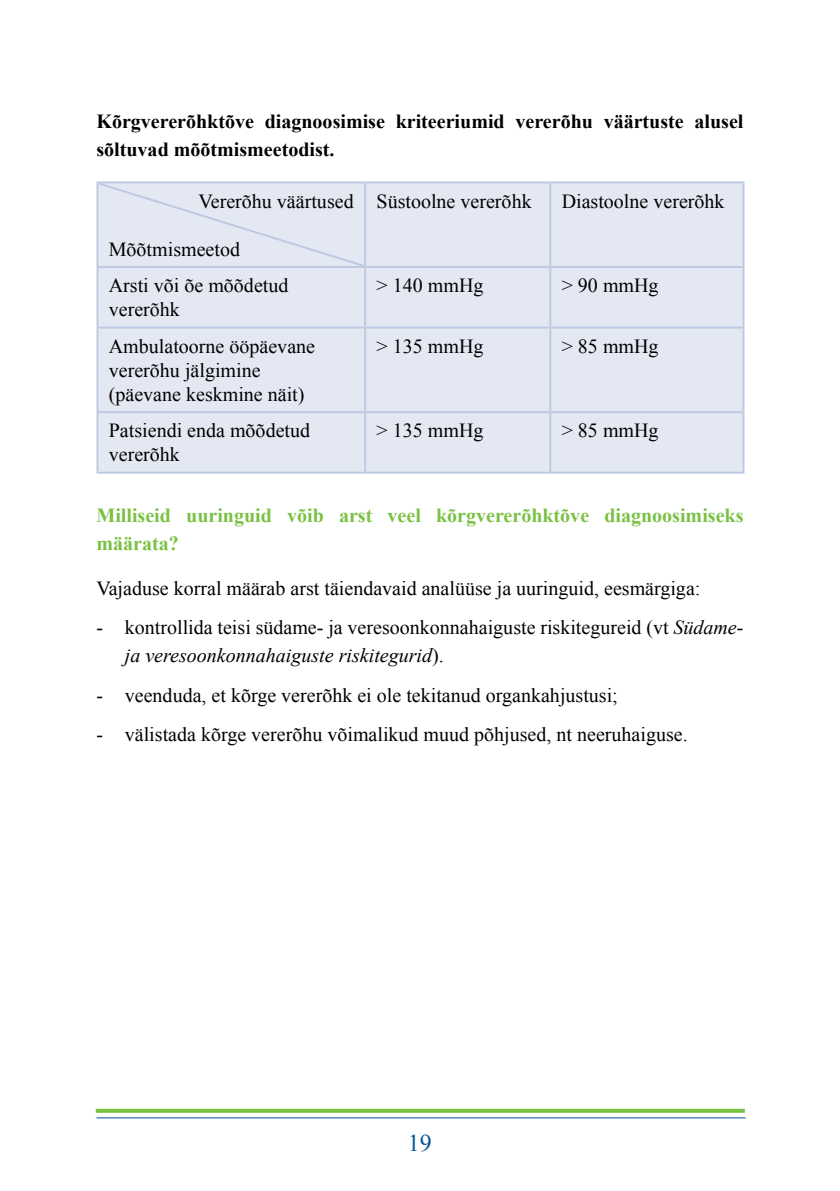
<style>
.page{position:relative;width:840px;height:1191px;background:#fff}
.page>*{position:absolute;margin:0;border:0;box-sizing:border-box;transform-origin:0 0}
.t1{font:24px "Times New Roman";color:#005596}
.t2{font:20px/24px "Times New Roman";color:#000}
.t3{font:700 20px/28px "Times New Roman";color:#000}
.t4{font:700 20px/28px "Times New Roman";color:#7ac143}
.s1{font-style:italic}
</style>
<div class="page">
<svg style="left:96px;top:1108px;width:648px;height:4px;background:#95cd69"></svg>
<hr style="left:96px;top:1117px;width:649px;height:1px;background:#005596">
<div style="left:98px;top:183px;width:644px;height:289px;background:#e4e8f2"></div>
<hr style="left:96px;top:181px;width:269px;height:2px;background:#becae2">
<hr style="left:96px;top:183px;width:2px;height:83px;background:#becae2">
<hr style="left:365px;top:181px;width:185px;height:2px;background:#becae2">
<hr style="left:364px;top:183px;width:2px;height:83px;background:#becae2">
<hr style="left:550px;top:181px;width:194px;height:2px;background:#becae2">
<hr style="left:549px;top:183px;width:2px;height:83px;background:#becae2">
<hr style="left:742px;top:183px;width:2px;height:83px;background:#becae2">
<hr style="left:96px;top:266px;width:269px;height:2px;background:#becae2">
<hr style="left:96px;top:268px;width:2px;height:58px;background:#becae2">
<hr style="left:365px;top:266px;width:185px;height:2px;background:#becae2">
<hr style="left:364px;top:268px;width:2px;height:58px;background:#becae2">
<hr style="left:550px;top:266px;width:194px;height:2px;background:#becae2">
<hr style="left:549px;top:268px;width:2px;height:58px;background:#becae2">
<hr style="left:742px;top:268px;width:2px;height:58px;background:#becae2">
<hr style="left:96px;top:326px;width:269px;height:2px;background:#becae2">
<hr style="left:96px;top:328px;width:2px;height:83px;background:#becae2">
<hr style="left:365px;top:326px;width:185px;height:2px;background:#becae2">
<hr style="left:364px;top:328px;width:2px;height:83px;background:#becae2">
<hr style="left:550px;top:326px;width:194px;height:2px;background:#becae2">
<hr style="left:549px;top:328px;width:2px;height:83px;background:#becae2">
<hr style="left:742px;top:328px;width:2px;height:83px;background:#becae2">
<hr style="left:96px;top:411px;width:269px;height:2px;background:#becae2">
<hr style="left:96px;top:413px;width:2px;height:59px;background:#becae2">
<hr style="left:365px;top:411px;width:185px;height:2px;background:#becae2">
<hr style="left:364px;top:413px;width:2px;height:59px;background:#becae2">
<hr style="left:550px;top:411px;width:194px;height:2px;background:#becae2">
<hr style="left:549px;top:413px;width:2px;height:59px;background:#becae2">
<hr style="left:742px;top:413px;width:2px;height:59px;background:#becae2">
<hr style="left:96px;top:472px;width:269px;height:2px;background:#becae2">
<hr style="left:365px;top:472px;width:185px;height:2px;background:#becae2">
<hr style="left:550px;top:472px;width:194px;height:2px;background:#becae2">
<div style="left:98px;top:183px;width:266px;height:83px;background:#e4e8f2"></div>
<p class="t3" style="left:96px;top:107px;width:648px">Kõrgvererõhktõve diagnoosimise kriteeriumid vererõhu väärtuste alusel sõltuvad mõõtmismeetodist.</p>
<p class="t2" style="left:198px;top:189px;width:156px">Vererõhu väärtused</p>
<p class="t2" style="left:109px;top:237px;width:133px">Mõõtmismeetod</p>
<p class="t2" style="left:376px;top:189px;width:156px">Süstoolne vererõhk</p>
<p class="t2" style="left:561px;top:189px;width:164px">Diastoolne vererõhk</p>
<p class="t2" style="left:109px;top:273px;width:181px">Arsti või õe mõõdetud vererõhk</p>
<p class="t2" style="left:376px;top:273px;width:108px">&gt; 140 mmHg</p>
<p class="t2" style="left:561px;top:273px;width:98px">&gt; 90 mmHg</p>
<p class="t2" style="left:109px;top:334px;width:208px">Ambulatoorne ööpäevane vererõhu jälgimine (päevane keskmine näit)</p>
<p class="t2" style="left:376px;top:334px;width:108px">&gt; 135 mmHg</p>
<p class="t2" style="left:561px;top:334px;width:98px">&gt; 85 mmHg</p>
<p class="t2" style="left:109px;top:418px;width:203px">Patsiendi enda mõõdetud vererõhk</p>
<p class="t2" style="left:376px;top:418px;width:108px">&gt; 135 mmHg</p>
<p class="t2" style="left:561px;top:418px;width:98px">&gt; 85 mmHg</p>
<p class="t4" style="left:96px;top:501px;width:648px">Milliseid uuringuid võib arst veel kõrgvererõhktõve diagnoosimiseks määrata?</p>
<p class="t2" style="left:96px;top:576px;width:605px">Vajaduse korral määrab arst täiendavaid analüüse ja uuringuid, eesmärgiga:</p>
<p class="t2" style="left:125px;top:613px;width:619px;line-height:28px;text-indent:-28px">- kontrollida teisi südame- ja veresoonkonnahaiguste riskitegureid (vt <span class="s1">Südame&shy;ja veresoonkonnahaiguste riskitegurid</span>).</p>
<p class="t2" style="left:96px;top:683px;width:522px">- veenduda, et kõrge vererõhk ei ole tekitanud organkahjustusi;</p>
<p class="t2" style="left:96px;top:722px;width:592px">- välistada kõrge vererõhu võimalikud muud põhjused, nt neeruhaiguse.</p>
<p class="t1" style="left:408px;top:1126px;width:25px">19</p>
</div>
